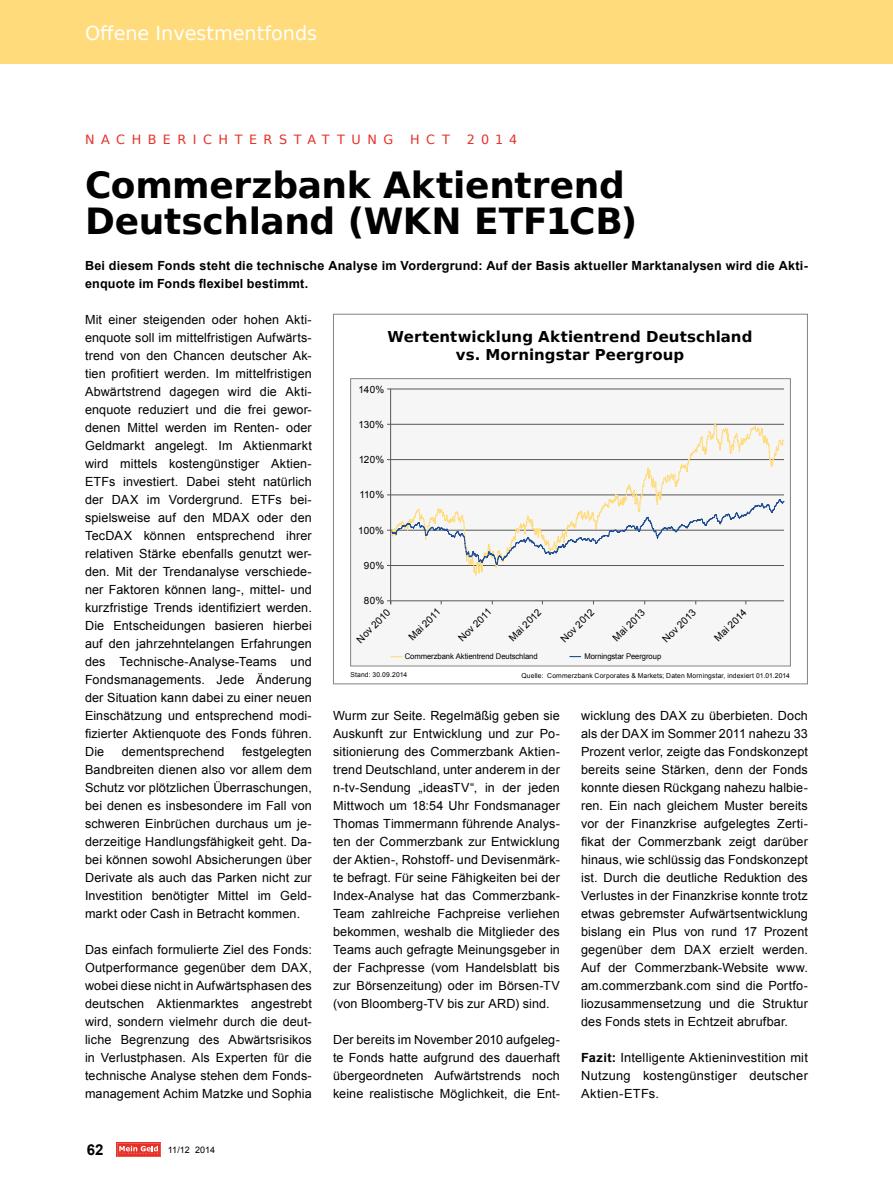
<style>
.page{position:relative;width:893px;height:1191px;background:#fff}
.page>*{position:absolute;margin:0;border:0;box-sizing:border-box;transform-origin:0 0}
.t1{font:700 36px/36px "Bitstream Vera Sans";letter-spacing:-.01em;color:#000}
.t2{font:19.2px "Bitstream Vera Sans";color:#fff}
.t3{font:700 15px/18px "Bitstream Vera Sans";letter-spacing:.005em;color:#000;text-align:center}
.t4{font:700 15px "Arial";color:#000}
.t5{font:12.75px "Bitstream Vera Sans";letter-spacing:.51em;color:#e63027}
.t6{font:12.6px/18px "Arial";letter-spacing:.01em;color:#000;text-align:justify}
.t7{font:700 12.6px/18px "Arial";letter-spacing:.015em;color:#000}
.t8{font:9.9px "Arial";letter-spacing:.005em;color:#000}
.t9{font:9px "Arial";color:#000}
.t10{font:7.8px "Arial";letter-spacing:-.01em;color:#000}
.t11{font:6.75px "Arial";letter-spacing:.02em;color:#000}
.s1{font-weight:700}
</style>
<div class="page">
<svg style="left:116px;top:1142px;width:45px;height:15px"></svg>
<svg style="left:117px;top:1143px;width:43px;height:13px"></svg>
<div style="left:0;top:0;width:893px;height:63px;background:#ffdb7c"></div>
<div style="left:350px;top:378px;width:441px;height:288px;background:#f6f6f6;border:1px solid #87837c"></div>
<svg style="left:569px;top:656px;width:12px;height:1px"></svg>
<hr style="left:390px;top:389px;width:1px;height:215px;background:#575756">
<hr style="left:388px;top:600px;width:395px;height:1px;background:#575756">
<hr style="left:388px;top:565px;width:395px;height:1px;background:#575756">
<hr style="left:388px;top:530px;width:395px;height:1px;background:#575756">
<hr style="left:388px;top:494px;width:395px;height:1px;background:#575756">
<hr style="left:388px;top:459px;width:395px;height:1px;background:#575756">
<hr style="left:388px;top:424px;width:395px;height:1px;background:#575756">
<hr style="left:388px;top:388px;width:395px;height:1px;background:#575756">
<svg style="left:391px;top:424px;width:394px;height:152px"></svg>
<svg style="left:391px;top:499px;width:394px;height:66px"></svg>
<h2 class="t2" style="left:85px;top:22px;width:234px">Offene Investmentfonds</h2>
<p class="t5" style="left:85px;top:132px;width:310px">NACHBERICHTERSTATTUNG</p>
<p class="t5" style="left:410px;top:132px;width:41px">HCT</p>
<p class="t5" style="left:467px;top:132px;width:52px">2014</p>
<h1 class="t1" style="left:85px;top:168px;width:554px">Commerzbank Aktientrend<br>Deutschland (WKN ETF1CB)</h1>
<p class="t7" style="left:85px;top:257px;width:724px">Bei diesem Fonds steht die technische Analyse im Vordergrund: Auf der Basis aktueller Marktanalysen wird die Akti&shy;enquote im Fonds flexibel bestimmt.</p>
<p class="t3" style="left:388px;top:327px;width:366px">Wertentwicklung Aktientrend Deutschland vs. Morningstar Peergroup</p>
<p class="t6" style="left:85px;top:311px;width:228px">Mit einer steigenden oder hohen Akti&shy;enquote soll im mittelfristigen Aufwärts&shy;trend von den Chancen deutscher Ak&shy;tien profitiert werden. Im mittelfristigen Abwärtstrend dagegen wird die Akti&shy;enquote reduziert und die frei gewor&shy;denen Mittel werden im Renten- oder Geldmarkt angelegt. Im Aktienmarkt wird mittels kostengünstiger Aktien-ETFs investiert. Dabei steht natürlich der DAX im Vordergrund. ETFs bei&shy;spielsweise auf den MDAX oder den TecDAX können entsprechend ihrer relativen Stärke ebenfalls genutzt wer&shy;den. Mit der Trendanalyse verschiede&shy;ner Faktoren können lang-, mittel- und kurzfristige Trends identifiziert werden.<br>Die Entscheidungen basieren hierbei auf den jahrzehntelangen Erfahrungen des Technische-Analyse-Teams und Fondsmanagements. Jede Änderung der Situation kann dabei zu einer neuen Einschätzung und entsprechend modi&shy;fizierter Aktienquote des Fonds führen.<br>Die</p>
<p class="t8" style="left:359px;top:383px;width:27px">140%</p>
<p class="t8" style="left:359px;top:418px;width:27px">130%</p>
<p class="t8" style="left:359px;top:453px;width:27px">120%</p>
<p class="t8" style="left:359px;top:488px;width:26px">110%</p>
<p class="t8" style="left:358px;top:524px;width:27px">100%</p>
<p class="t8" style="left:364px;top:559px;width:22px">90%</p>
<p class="t8" style="left:364px;top:594px;width:22px">80%</p>
<p class="t8" style="left:354px;top:636px;width:44px;rotate:-45deg">Nov 2010</p>
<p class="t8" style="left:406px;top:634px;width:42px;rotate:-45deg">Mai 2011</p>
<p class="t8" style="left:455px;top:635px;width:44px;rotate:-45deg">Nov 2011</p>
<p class="t8" style="left:506px;top:635px;width:43px;rotate:-45deg">Mai 2012</p>
<p class="t8" style="left:558px;top:636px;width:44px;rotate:-45deg">Nov 2012</p>
<p class="t8" style="left:610px;top:635px;width:43px;rotate:-45deg">Mai 2013</p>
<p class="t8" style="left:659px;top:636px;width:44px;rotate:-45deg">Nov 2013</p>
<p class="t8" style="left:711px;top:635px;width:43px;rotate:-45deg">Mai 2014</p>
<p class="t10" style="left:405px;top:651px;width:134px">Commerzbank Aktientrend Deutschland</p>
<p class="t10" style="left:584px;top:651px;width:78px">Morningstar Peergroup</p>
<p class="t11" style="left:350px;top:670px;width:58px">Stand: 30.09.2014</p>
<p class="t11" style="left:521px;top:671px;width:270px">Quelle: Commerzbank Corporates &amp; Markets; Daten Morningstar, indexiert 01.01.2014</p>
<p class="t6" style="left:333px;top:707px;width:228px">Wurm zur Seite. Regelmäßig geben sie Auskunft zur Entwicklung und zur Po&shy;sitionierung des Commerzbank Aktien&shy;trend Deutschland, unter anderem in der n-tv-Sendung „ideasTV“, in der jeden Mittwoch um 18:54 Uhr Fondsmanager Thomas Timmermann führende Analys&shy;ten der Commerzbank zur Entwicklung der Aktien-, Rohstoff- und Devisenmärk&shy;te befragt. Für seine Fähigkeiten bei der Index-Analyse hat das Commerzbank-Team zahlreiche Fachpreise verliehen bekommen, weshalb die Mitglieder des Teams auch gefragte Meinungsgeber in der Fachpresse (vom Handelsblatt bis zur Börsenzeitung) oder im Börsen-TV (von Bloomberg-TV bis zur ARD) sind.</p>
<p class="t6" style="left:333px;top:1031px;width:228px">Der bereits im November 2010 aufgeleg&shy;te Fonds hatte aufgrund des dauerhaft übergeordneten Aufwärtstrends noch keine realistische Möglichkeit, die Ent-</p>
<p class="t6" style="left:581px;top:707px;width:228px">wicklung des DAX zu überbieten. Doch als der DAX im Sommer 2011 nahezu 33<br>Prozent verlor, zeigte das Fondskonzept bereits seine Stärken, denn der Fonds konnte diesen Rückgang nahezu halbie&shy;ren. Ein nach gleichem Muster bereits vor der Finanzkrise aufgelegtes Zerti&shy;fikat der Commerzbank zeigt darüber hinaus, wie schlüssig das Fondskonzept ist. Durch die deutliche Reduktion des Verlustes in der Finanzkrise konnte trotz etwas gebremster Aufwärtsentwicklung bislang ein Plus von rund 17 Prozent gegenüber dem DAX erzielt werden.<br>Auf der Commerzbank-Website www. am.commerzbank.com sind die Portfo&shy;liozusammensetzung und die Struktur des Fonds stets in Echtzeit abrufbar.</p>
<p class="t6" style="left:581px;top:1049px;width:228px"><span class="s1">Fazit:</span> Intelligente Aktieninvestition mit Nutzung kostengünstiger deutscher Aktien-ETFs.</p>
<p class="t6" style="left:85px;top:743px;width:228px;text-indent:157px">festgelegten Bandbreiten dienen also vor allem dem Schutz vor plötzlichen Überraschungen, bei denen es insbesondere im Fall von schweren Einbrüchen durchaus um je&shy;derzeitige Handlungsfähigkeit geht. Da&shy;bei können sowohl Absicherungen über Derivate als auch das Parken nicht zur Investition benötigter Mittel im Geld&shy;markt oder Cash in Betracht kommen.</p>
<p class="t6" style="left:85px;top:941px;width:228px">Das einfach formulierte Ziel des Fonds:<br>Outperformance gegenüber dem DAX, wobei diese nicht in Aufwärtsphasen des deutschen Aktienmarktes angestrebt wird, sondern vielmehr durch die deut&shy;liche Begrenzung des Abwärtsrisikos in Verlustphasen. Als Experten für die technische Analyse stehen dem Fonds&shy;management Achim Matzke und Sophia</p>
<p class="t6" style="left:122px;top:743px;width:104px">dementsprechend</p>
<p class="t4" style="left:87px;top:1139px;width:18px">62</p>
<p class="t9" style="left:168px;top:1143px;width:49px">11/12 2014</p>
</div>
